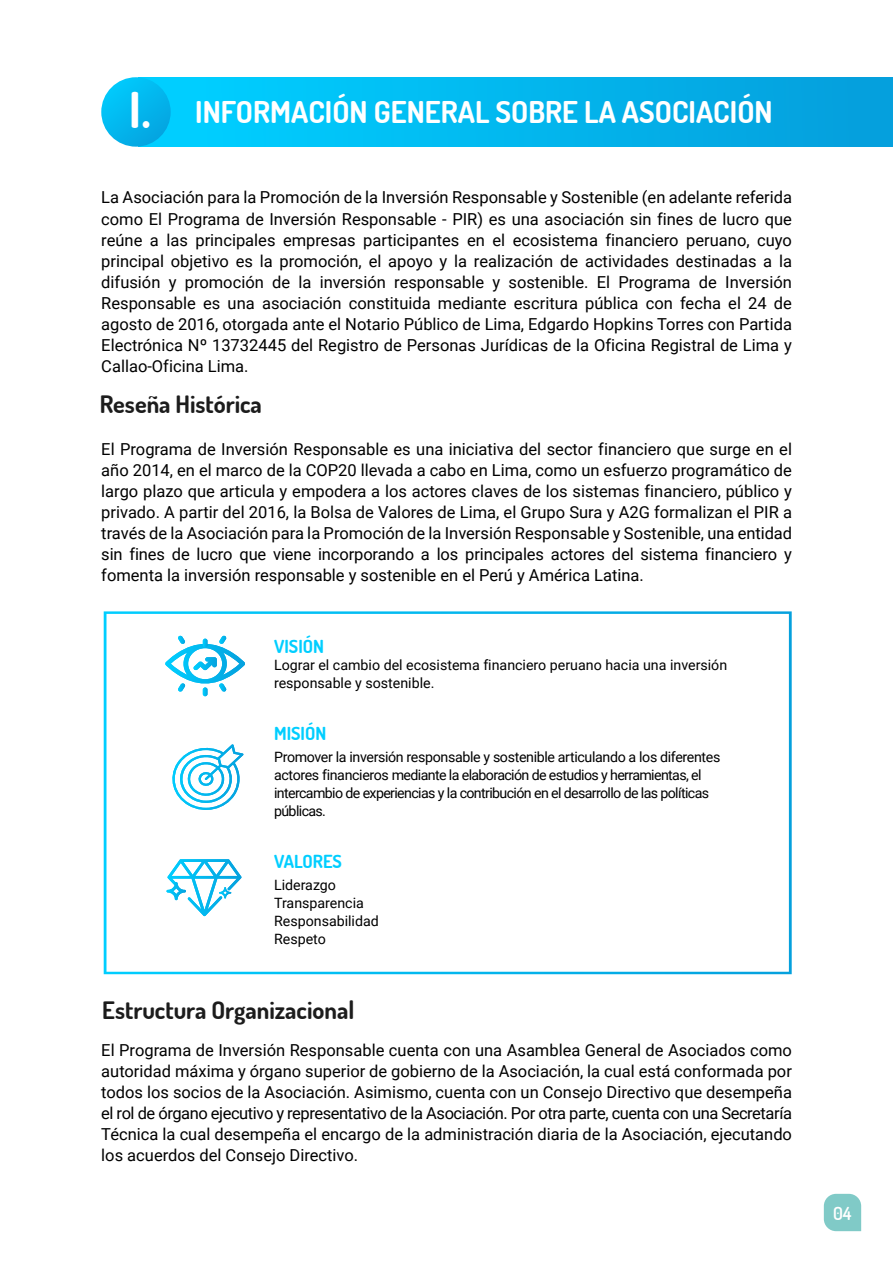
<style>
.page{position:relative;width:893px;height:1263px;background:#fff}
.page>*{position:absolute;margin:0;border:0;box-sizing:border-box;transform-origin:0 0}
.t1{font:700 49.35px "Dosis";color:#fff}
.t2{font:700 30px "Dosis";color:#fff}
.t3{font:700 24px "Dosis";color:#1c1c1c}
.t4{font:700 18px "Dosis";color:#00ceff}
.t5{font:600 18px "Dosis";color:#fff}
.t6{font:16.5px/21px "Roboto";color:#000;text-align:justify}
.t7{font:14.25px/18.1px "Roboto";letter-spacing:-.045em;color:#000}
.t8{font:14.25px/18.1px "Roboto";color:#000}
</style>
<div class="page">
<div style="left:138px;top:77px;width:755px;height:70px;background:linear-gradient(to right,#00d2ff,#059edb)"></div>
<svg style="left:824px;top:1194px;width:37px;height:37px"></svg>
<svg style="left:104px;top:611px;width:688px;height:363px"></svg>
<svg style="left:168px;top:743px;width:75px;height:71px"></svg>
<svg style="left:165px;top:636px;width:80px;height:60px"></svg>
<svg style="left:166px;top:859px;width:76px;height:57px"></svg>
<div style="left:101px;top:77px;width:70px;height:70px;background:linear-gradient(to bottom,#05c6f9,#06aae4);border-radius:35px"></div>
<h1 class="t1" style="left:129px;top:76px;width:23px">I.</h1>
<h2 class="t2" style="left:195px;top:91px;width:579px">INFORMACIÓN GENERAL SOBRE LA ASOCIACIÓN</h2>
<p class="t6" style="left:101px;top:186px;width:692px">La Asociación para la Promoción de la Inversión Responsable y Sostenible (en adelante referida como El Programa de Inversión Responsable - PIR) es una asociación sin fines de lucro que reúne a las principales empresas participantes en el ecosistema financiero peruano, cuyo principal objetivo es la promoción, el apoyo y la realización de actividades destinadas a la difusión y promoción de la inversión responsable y sostenible. El Programa de Inversión Responsable es una asociación constituida mediante escritura pública con fecha el 24 de agosto de 2016, otorgada ante el Notario Público de Lima, Edgardo Hopkins Torres con Partida Electrónica Nº 13732445 del Registro de Personas Jurídicas de la Oficina Registral de Lima y Callao-Oficina Lima.</p>
<h3 class="t3" style="left:100px;top:388px;width:164px">Reseña Histórica</h3>
<p class="t6" style="left:101px;top:438px;width:692px">El Programa de Inversión Responsable es una iniciativa del sector financiero que surge en el año 2014, en el marco de la COP20 llevada a cabo en Lima, como un esfuerzo programático de largo plazo que articula y empodera a los actores claves de los sistemas financiero, público y privado. A partir del 2016, la Bolsa de Valores de Lima, el Grupo Sura y A2G formalizan el PIR a través de la Asociación para la Promoción de la Inversión Responsable y Sostenible, una entidad sin fines de lucro que viene incorporando a los principales actores del sistema financiero y fomenta la inversión responsable y sostenible en el Perú y América Latina.</p>
<p class="t4" style="left:274px;top:634px;width:52px">VISIÓN</p>
<p class="t8" style="left:274px;top:655px;width:455px">Lograr el cambio del ecosistema financiero peruano hacia una inversión responsable y sostenible.</p>
<p class="t4" style="left:274px;top:721px;width:54px">MISIÓN</p>
<p class="t7" style="left:274px;top:747px;width:448px">Promover la inversión responsable y sostenible articulando a los diferentes actores financieros mediante la elaboración de estudios y herramientas, el intercambio de experiencias y la contribución en el desarrollo de las políticas públicas.</p>
<p class="t4" style="left:274px;top:849px;width:69px">VALORES</p>
<p class="t8" style="left:274px;top:875px;width:106px">Liderazgo<br>Transparencia<br>Responsabilidad<br>Respeto</p>
<h3 class="t3" style="left:102px;top:994px;width:254px">Estructura Organizacional</h3>
<p class="t6" style="left:101px;top:1039px;width:692px">El Programa de Inversión Responsable cuenta con una Asamblea General de Asociados como autoridad máxima y órgano superior de gobierno de la Asociación, la cual está conformada por todos los socios de la Asociación. Asimismo, cuenta con un Consejo Directivo que desempeña el rol de órgano ejecutivo y representativo de la Asociación. Por otra parte, cuenta con una Secretaría Técnica la cual desempeña el encargo de la administración diaria de la Asociación, ejecutando los acuerdos del Consejo Directivo.</p>
<p class="t5" style="left:833px;top:1200px;width:20px">04</p>
</div>
